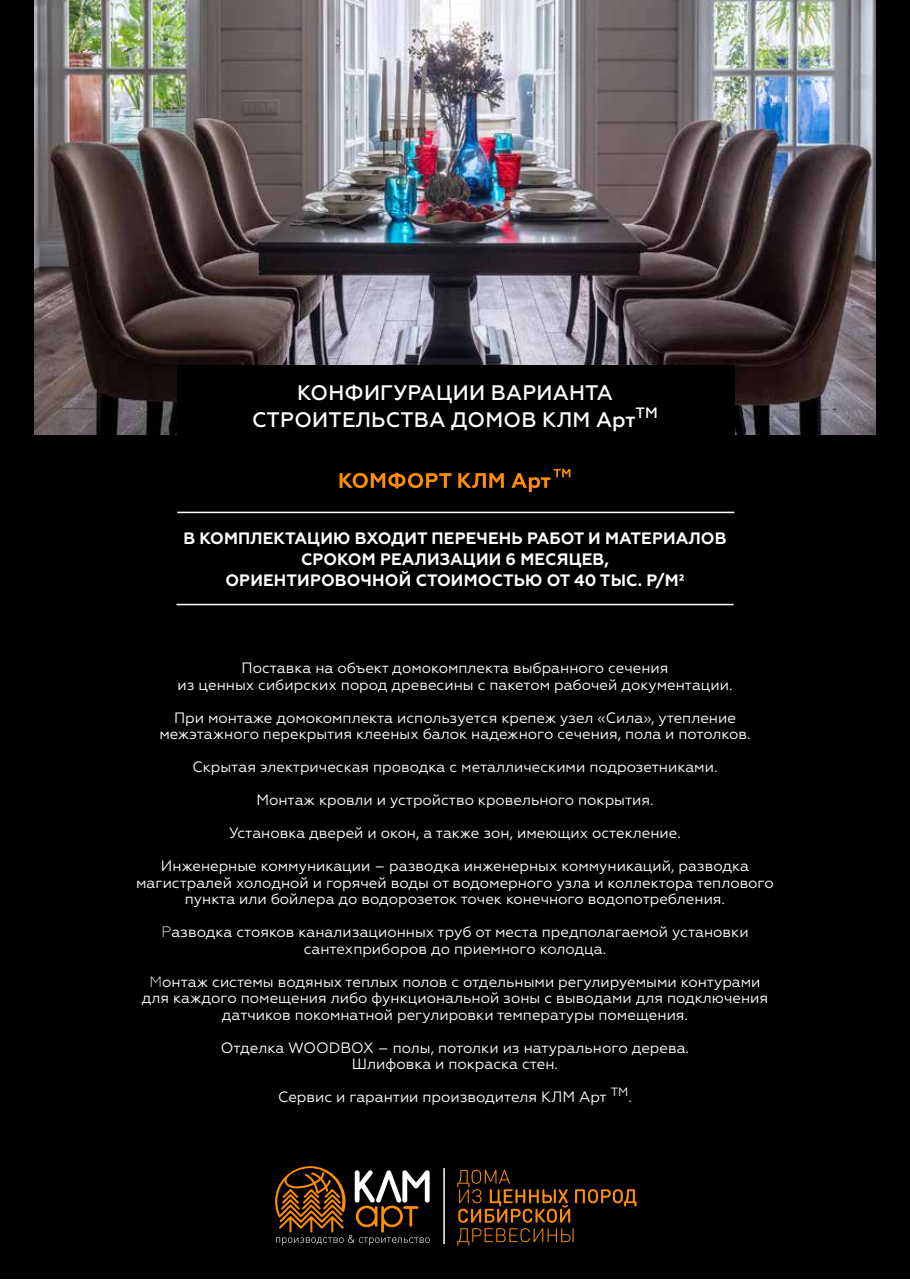
<style>
.page{position:relative;width:910px;height:1280px;background:#fff}
.page>*{position:absolute;margin:0;border:0;box-sizing:border-box;transform-origin:0 0}
.t1{font:500 21px/27px "Geometria";letter-spacing:.01em;color:#fff;text-align:center}
.t2{font:700 16.5px/21px "Geometria";letter-spacing:.01em;color:#fff;text-align:center}
.t3{font:15px/16.5px "Geometria";color:#fff;text-align:center}
.s1{font-weight:300}
</style>
<div class="page">
<div style="left:0;top:1px;width:910px;height:1278px;background:#000"></div>
<img style="left:34px;top:1px;width:842px;height:433px">
<svg style="left:457px;top:1170px;width:180px;height:76px"></svg>
<hr style="left:443px;top:1168px;width:2px;height:76px;background:#fff">
<svg style="left:275px;top:1166px;width:155px;height:79px"></svg>
<svg style="left:340px;top:469px;width:230px;height:23px"></svg>
<div style="left:177px;top:365px;width:557px;height:99px;background:#000"></div>
<hr style="left:177px;top:512px;width:557px;height:1px;background:#fff">
<hr style="left:176px;top:604px;width:557px;height:1px;background:#fff">
<h1 class="t1" style="left:252px;top:380px;width:407px">КОНФИГУРАЦИИ ВАРИАНТА<br>СТРОИТЕЛЬСТВА ДОМОВ КЛМ Арт<sup>ТМ</sup></h1>
<p class="t2" style="left:183px;top:528px;width:545px">В КОМПЛЕКТАЦИЮ ВХОДИТ ПЕРЕЧЕНЬ РАБОТ И МАТЕРИАЛОВ<br>СРОКОМ РЕАЛИЗАЦИИ 6 МЕСЯЦЕВ,<br>ОРИЕНТИРОВОЧНОЙ СТОИМОСТЬЮ ОТ 40 ТЫС. Р/М²</p>
<p class="t3" style="left:177px;top:660px;width:557px">Поставка на объект домокомплекта выбранного сечения<br>из ценных сибирских пород древесины с пакетом рабочей документации.</p>
<p class="t3" style="left:159px;top:709px;width:593px">При монтаже домокомплекта используется крепеж узел «Сила», утепление межэтажного перекрытия клееных балок надежного сечения, пола и потолков.</p>
<p class="t3" style="left:192px;top:759px;width:527px">Скрытая электрическая проводка с металлическими подрозетниками.</p>
<p class="t3" style="left:256px;top:792px;width:399px">Монтаж кровли и устройство кровельного покрытия.</p>
<p class="t3" style="left:229px;top:825px;width:453px">Установка дверей и окон, а также зон, имеющих остекление.</p>
<p class="t3" style="left:136px;top:858px;width:639px">Инженерные коммуникации – разводка инженерных коммуникаций, разводка магистралей холодной и горячей воды от водомерного узла и коллектора теплового пункта или бойлера до водорозеток точек конечного водопотребления.</p>
<p class="t3" style="left:161px;top:924px;width:589px"><span class="s1">Р</span>азводка стояков канализационных труб от места предполагаемой установки сантехприборов до приемного колодца.</p>
<p class="t3" style="left:142px;top:973px;width:628px"><span class="s1">М</span>онтаж системы водяных теплых полов с отдельными регулируемыми контурами для каждого помещения либо функциональной зоны с выводами для подключения датчиков покомнатной регулировки температуры помещения.</p>
<p class="t3" style="left:221px;top:1039px;width:470px">Отделка WOODBOX – полы, потолки из натурального дерева.<br>Шлифовка и покраска стен.</p>
<p class="t3" style="left:278px;top:1089px;width:355px">Сервис и гарантии производителя КЛМ Арт <sup>ТМ</sup>.</p>
</div>
